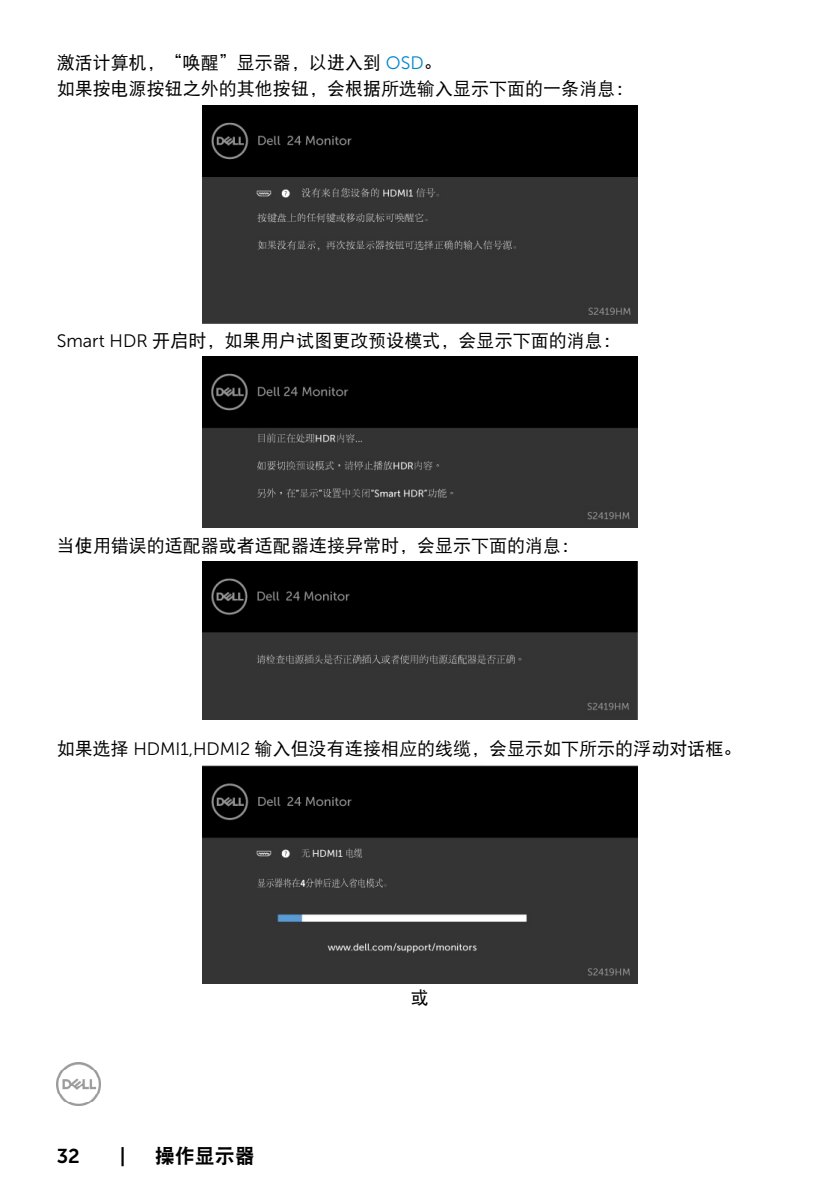
<style>
.page{position:relative;width:840px;height:1191px;background:#fff}
.page>*{position:absolute;margin:0;border:0;box-sizing:border-box;transform-origin:0 0}
.t1{font:20px "DF Hei W9";color:#000}
.t2{font:20px "Museo Sans For Dell 700";color:#000}
.Paragraph{font:18px "DF Hei W5";color:#000}
.s1{font-family:"Museo Sans For Dell 300";color:#0087cb}
.s2{font-family:"Museo Sans For Dell 300"}
</style>
<div class="page">
<img style="left:57px;top:1062px;width:43px;height:44px">
<img style="left:202px;top:105px;width:435px;height:218px">
<img style="left:202px;top:356px;width:435px;height:171px">
<img style="left:202px;top:561px;width:435px;height:158px">
<img style="left:202px;top:765px;width:435px;height:218px">
<p class="Paragraph" style="left:57px;top:54px;width:386px">激活计算机，“唤醒”显示器，以进入到 <span class="s1">OSD</span>。</p>
<p class="Paragraph" style="left:57px;top:80px;width:577px">如果按电源按钮之外的其他按钮，会根据所选输入显示下面的一条消息：</p>
<p class="Paragraph" style="left:57px;top:331px;width:565px"><span class="s2">Smart HDR</span> 开启时，如果用户试图更改预设模式，会显示下面的消息：</p>
<p class="Paragraph" style="left:57px;top:537px;width:524px">当使用错误的适配器或者适配器连接异常时，会显示下面的消息：</p>
<p class="Paragraph" style="left:57px;top:739px;width:685px">如果选择 <span class="s2">HDMI1,HDMI2</span> 输入但没有连接相应的线缆，会显示如下所示的浮动对话框。</p>
<p class="t2" style="left:57px;top:1144px;width:25px">32</p>
<p class="t2" style="left:120px;top:1144px;width:7px">|</p>
<p class="t1" style="left:155px;top:1145px;width:101px">操作显示器</p>
<p class="Paragraph" style="left:411px;top:988px;width:19px">或</p>
</div>
